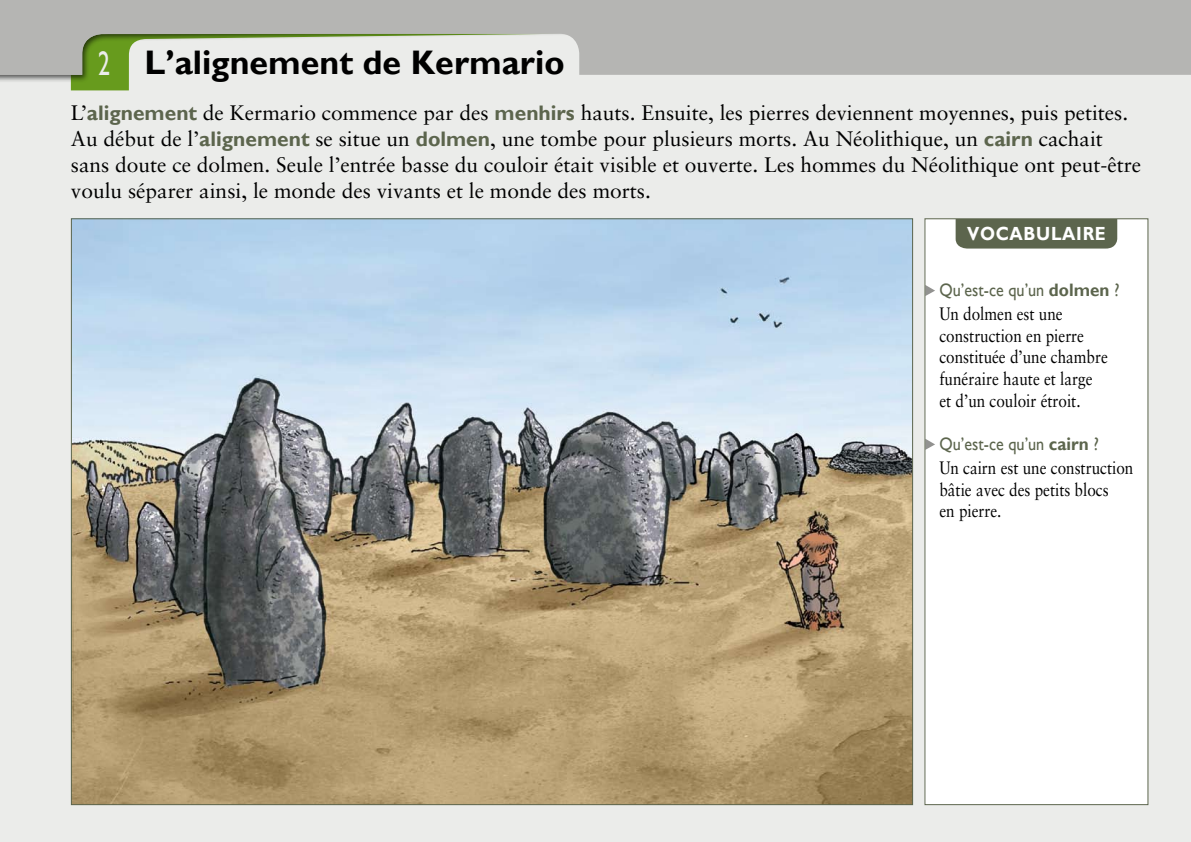
<style>
.page{position:relative;width:1191px;height:842px;background:#ebecea}
.page>*{position:absolute;margin:0;border:0;box-sizing:border-box;transform-origin:0 0}
.t1{font:700 34px "Gill Sans";color:#000}
.t2{font:34px "Gill Sans";color:#ebecea;scale:.7 1}
.t3{font:21px/26px "Sabon";color:#000}
.t4{font:700 19px "Gill Sans";letter-spacing:.04em;color:#fff;scale:.9 1}
.t5{font:18px/21.6px "Sabon";color:#000;scale:.85 1}
.t6{font:18px "Gill Sans";color:#5c654d;scale:.9 1}
.s1{font-family:"Gill Sans";font-weight:700;color:#5c654d}
.s2{font-weight:700}
</style>
<div class="page">
<div style="left:0;top:0;width:1191px;height:94px;background:#000;opacity:.65"></div>
<svg style="left:0;top:0;width:1191px;height:75px;fill:#b5b5b3"></svg>
<img style="left:73px;top:220px;width:838px;height:583px">
<div style="left:925px;top:219px;width:223px;height:586px;background:#fff"></div>
<svg style="left:926px;top:285px;width:9px;height:11px"></svg>
<svg style="left:926px;top:439px;width:9px;height:11px"></svg>
<div style="left:955px;top:220px;width:162px;height:29px;background:#5c654d"></div>
<div style="left:924px;top:218px;width:224px;height:587px;border:1px solid #5c654d"></div>
<h1 class="t1" style="left:145px;top:43px;width:421px">L’alignement de Kermario</h1>
<p class="t3" style="left:71px;top:100px;width:1071px">L’<span class="s1">alignement</span> de Kermario commence par des <span class="s1">menhirs</span> hauts. Ensuite, les pierres deviennent moyennes, puis petites.<br>Au début de l’<span class="s1">alignement</span> se situe un <span class="s1">dolmen</span>, une tombe pour plusieurs morts. Au Néolithique, un <span class="s1">cairn</span> cachait sans doute ce dolmen. Seule l’entrée basse du couloir était visible et ouverte. Les hommes du Néolithique ont peut-être voulu séparer ainsi, le monde des vivants et le monde des morts.</p>
<h1 class="t2" style="left:98px;top:43px;width:19px">2</h1>
<p class="t4" style="left:967px;top:223px;width:156px">vocabulaire</p>
<p class="t6" style="left:939px;top:279px;width:201px">Qu’est-ce qu’un <span class="s2">dolmen</span> ?</p>
<p class="t5" style="left:939px;top:303px;width:200px">Un dolmen est une construction en pierre constituée d’une chambre funéraire haute et large et d’un couloir étroit.</p>
<p class="t6" style="left:939px;top:433px;width:178px">Qu’est-ce qu’un <span class="s2">cairn</span> ?</p>
<p class="t5" style="left:939px;top:457px;width:230px">Un cairn est une construction bâtie avec des petits blocs<br>en pierre.</p>
</div>
